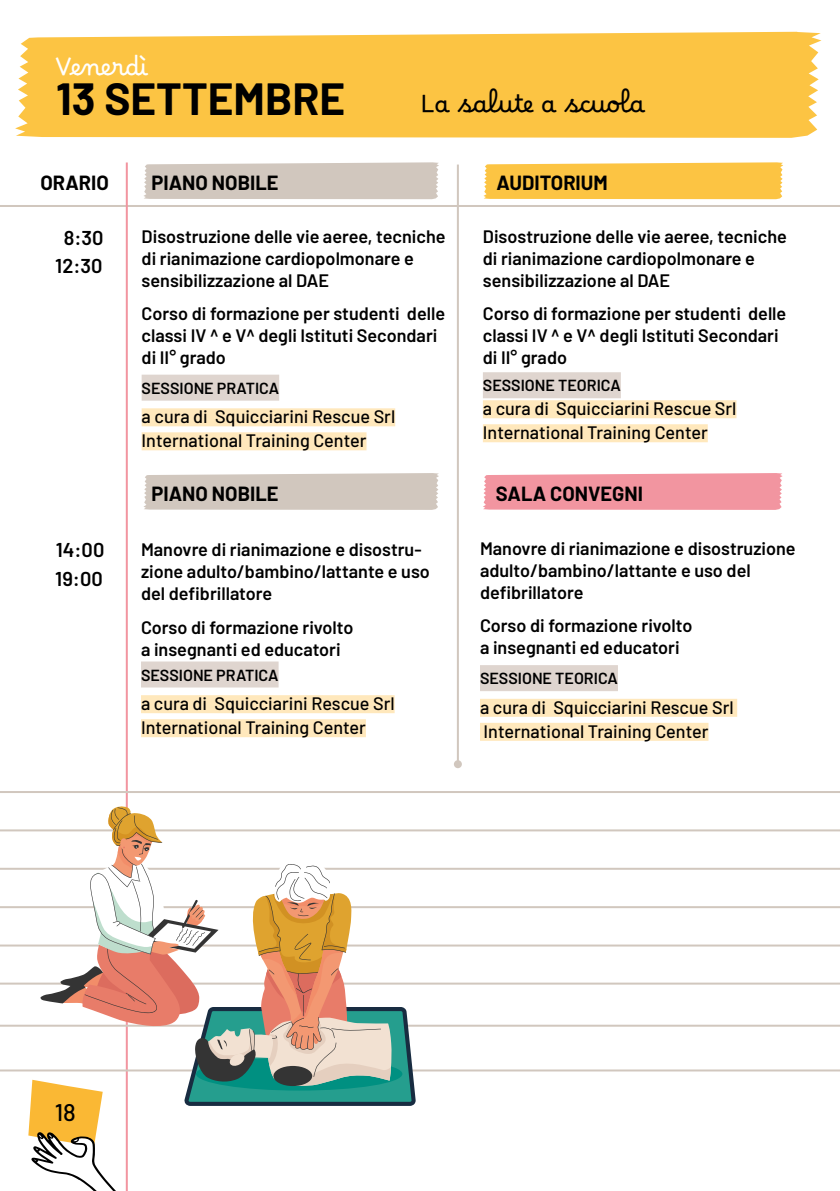
<style>
.page{position:relative;width:840px;height:1191px;background:#fff}
.page>*{position:absolute;margin:0;border:0;box-sizing:border-box;transform-origin:0 0}
.t1{font:700 44px "Barlow";color:#000}
.t2{font:24px "Borel";letter-spacing:-.005em;color:#000}
.t3{font:24px "Borel";color:#fff}
.t4{font:500 24px "Barlow";color:#000}
.t5{font:700 20px "Barlow";color:#000}
.t6{font:600 20px "Barlow";color:#000}
.t7{font:600 18px/22px "Barlow";color:#000}
.t8{font:500 18px/24px "Barlow";color:#000}
.t9{font:600 16px "Barlow";color:#000}
</style>
<div class="page">
<div style="left:15px;top:32px;width:806px;height:106px;background:#fcc443"></div>
<hr style="left:0;top:205px;width:839px;height:2px;background:#d1c7be">
<hr style="left:456px;top:164px;width:2px;height:600px;background:#d1c7be">
<div style="left:453px;top:760px;width:8px;height:8px;background:#d1c7be;border-radius:50%"></div>
<hr style="left:126px;top:162px;width:2px;height:1029px;background:#f295a0">
<div style="left:141px;top:375px;width:138px;height:26px;background:#dfd5cf"></div>
<div style="left:141px;top:408px;width:254px;height:18px;background:#ffe8bc"></div>
<div style="left:141px;top:432px;width:225px;height:18px;background:#ffe8bc"></div>
<div style="left:141px;top:661px;width:137px;height:26px;background:#dfd5cf"></div>
<div style="left:141px;top:695px;width:253px;height:18px;background:#ffe8bc"></div>
<div style="left:141px;top:719px;width:225px;height:18px;background:#ffe8bc"></div>
<div style="left:479px;top:665px;width:138px;height:26px;background:#dfd5cf"></div>
<div style="left:479px;top:699px;width:257px;height:18px;background:#ffe8bc"></div>
<div style="left:479px;top:723px;width:229px;height:18px;background:#ffe8bc"></div>
<div style="left:482px;top:372px;width:138px;height:26px;background:#dfd5cf"></div>
<div style="left:482px;top:400px;width:254px;height:18px;background:#ffe8bc"></div>
<div style="left:482px;top:424px;width:225px;height:18px;background:#ffe8bc"></div>
<svg style="left:483px;top:473px;width:299px;height:37px;background:#f299a4"></svg>
<div style="left:483px;top:162px;width:299px;height:37px;background:#fcc443"></div>
<div style="left:144px;top:162px;width:295px;height:37px;background:#d1c7be"></div>
<svg style="left:144px;top:473px;width:295px;height:37px;background:#d3c9c0"></svg>
<hr style="left:0;top:791px;width:839px;height:2px;background:#d1c7be">
<hr style="left:0;top:829px;width:839px;height:2px;background:#d1c7be">
<hr style="left:0;top:867px;width:839px;height:2px;background:#d1c7be">
<hr style="left:0;top:906px;width:839px;height:2px;background:#d1c7be">
<hr style="left:0;top:944px;width:839px;height:2px;background:#d1c7be">
<hr style="left:0;top:982px;width:839px;height:2px;background:#d1c7be">
<hr style="left:0;top:1024px;width:839px;height:2px;background:#d1c7be">
<hr style="left:0;top:1069px;width:839px;height:2px;background:#d1c7be">
<svg style="left:28px;top:805px;width:387px;height:386px"></svg>
<h2 class="t3" style="left:55px;top:52px;width:95px">Venerdì</h2>
<h1 class="t1" style="left:56px;top:67px;width:290px">13 SETTEMBRE</h1>
<h2 class="t2" style="left:420px;top:89px;width:225px">La salute a scuola</h2>
<p class="t5" style="left:40px;top:168px;width:70px">ORARIO</p>
<p class="t6" style="left:64px;top:223px;width:41px">8:30</p>
<p class="t6" style="left:55px;top:251px;width:49px">12:30</p>
<p class="t6" style="left:56px;top:535px;width:50px">14:00</p>
<p class="t6" style="left:55px;top:564px;width:49px">19:00</p>
<p class="t5" style="left:151px;top:168px;width:128px">PIANO NOBILE</p>
<p class="t5" style="left:496px;top:168px;width:113px">AUDITORIUM</p>
<p class="t7" style="left:141px;top:224px;width:305px">Disostruzione delle vie aeree, tecniche di rianimazione cardiopolmonare e sensibilizzazione al DAE</p>
<p class="t7" style="left:141px;top:301px;width:305px">Corso di formazione per studenti delle classi IV ^ e V^ degli Istituti Secondari di II° grado</p>
<p class="t9" style="left:141px;top:376px;width:139px">SESSIONE PRATICA</p>
<p class="t8" style="left:141px;top:403px;width:255px">a cura di Squicciarini Rescue Srl<br>International Training Center</p>
<p class="t5" style="left:151px;top:479px;width:128px">PIANO NOBILE</p>
<p class="t7" style="left:141px;top:537px;width:290px">Manovre di rianimazione e disostru&shy;zione adulto/bambino/lattante e uso del defibrillatore</p>
<p class="t7" style="left:141px;top:614px;width:214px">Corso di formazione rivolto a insegnanti ed educatori</p>
<p class="t9" style="left:141px;top:663px;width:139px">SESSIONE PRATICA</p>
<p class="t8" style="left:141px;top:690px;width:255px">a cura di Squicciarini Rescue Srl<br>International Training Center</p>
<p class="t7" style="left:482px;top:224px;width:305px">Disostruzione delle vie aeree, tecniche di rianimazione cardiopolmonare e sensibilizzazione al DAE</p>
<p class="t7" style="left:482px;top:301px;width:305px">Corso di formazione per studenti delle classi IV ^ e V^ degli Istituti Secondari di II° grado</p>
<p class="t9" style="left:482px;top:374px;width:139px">SESSIONE TEORICA</p>
<p class="t8" style="left:482px;top:395px;width:255px">a cura di Squicciarini Rescue Srl<br>International Training Center</p>
<p class="t5" style="left:495px;top:479px;width:149px">SALA CONVEGNI</p>
<p class="t7" style="left:479px;top:536px;width:317px">Manovre di rianimazione e disostruzione adulto/bambino/lattante e uso del defibrillatore</p>
<p class="t7" style="left:479px;top:613px;width:214px">Corso di formazione rivolto a insegnanti ed educatori</p>
<p class="t9" style="left:479px;top:666px;width:139px">SESSIONE TEORICA</p>
<p class="t8" style="left:479px;top:694px;width:255px">a cura di Squicciarini Rescue Srl<br>International Training Center</p>
<h2 class="t4" style="left:55px;top:1094px;width:23px">18</h2>
</div>
